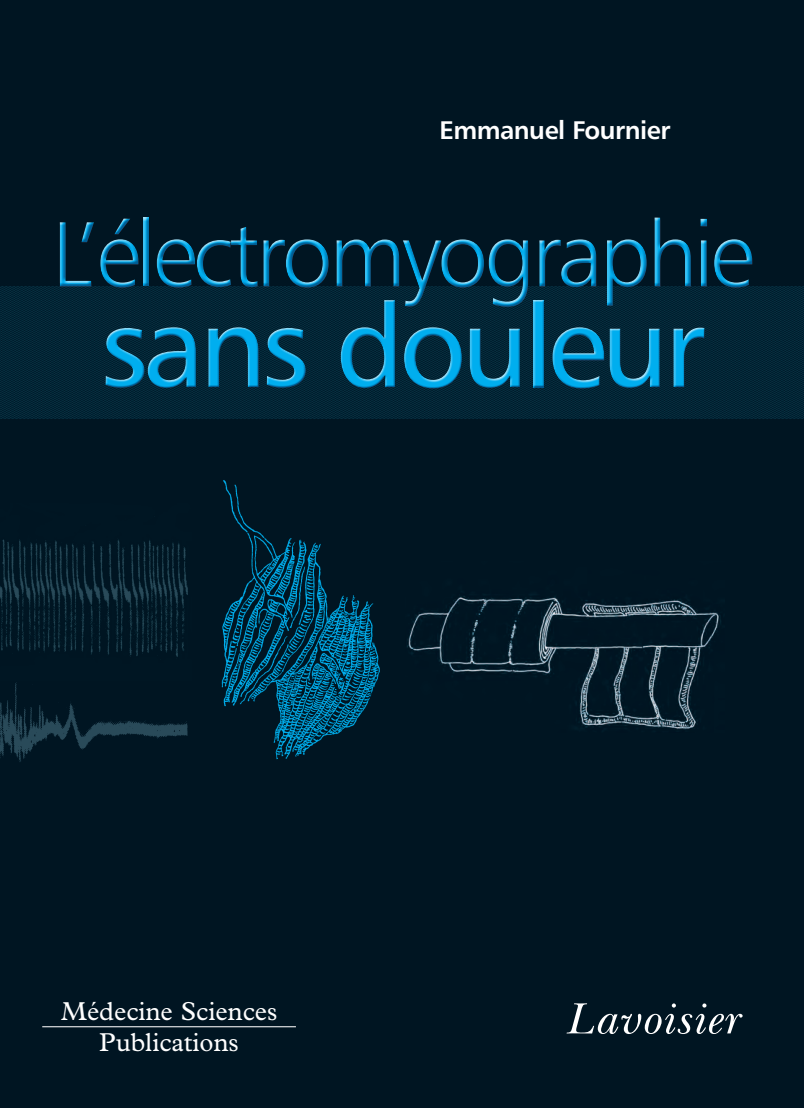
<style>
.page{position:relative;width:804px;height:1108px;background:#fff}
.page>*{position:absolute;margin:0;border:0;box-sizing:border-box;transform-origin:0 0}
.t1{font:116.4px "Humanist 777 BT Roman B";letter-spacing:-.05em;color:#00aeef}
.t2{font:92.4px "Humanist 777 BT Light B";letter-spacing:-.05em;color:#00aeef}
.t3{font:26.1px/31.2px "Plantin";color:#fff;text-align:center}
.t4{font:25.5px "Humanist 777 BT Bold B";letter-spacing:-.02em;color:#fff}
</style>
<div class="page">
<div style="left:0;top:0;width:804px;height:1107px;background:#001522"></div>
<img style="left:0;top:539px;width:188px;height:223px">
<img style="left:221px;top:480px;width:159px;height:280px">
<img style="left:407px;top:596px;width:314px;height:134px">
<hr style="left:42px;top:1026px;width:254px;height:1px;background:#fff">
<svg style="left:566px;top:1003px;width:176px;height:31px"></svg>
<div style="left:0;top:156px;width:804px;height:172px;background:#7e617c;opacity:.75"></div>
<div style="left:0;top:269px;width:804px;height:190px;background:#5c4160;opacity:.7"></div>
<div style="left:0;top:156px;width:5px;height:172px;background:#001522;opacity:.7"></div>
<p class="t4" style="left:439px;top:114px;width:232px">Emmanuel Fournier</p>
<h2 class="t2" style="left:51px;top:197px;width:704px">L’électromyographie</h2>
<h1 class="t1" style="left:100px;top:274px;width:607px">sans douleur</h1>
<p class="t3" style="left:61px;top:995px;width:218px">Médecine Sciences<br>Publications</p>
</div>
